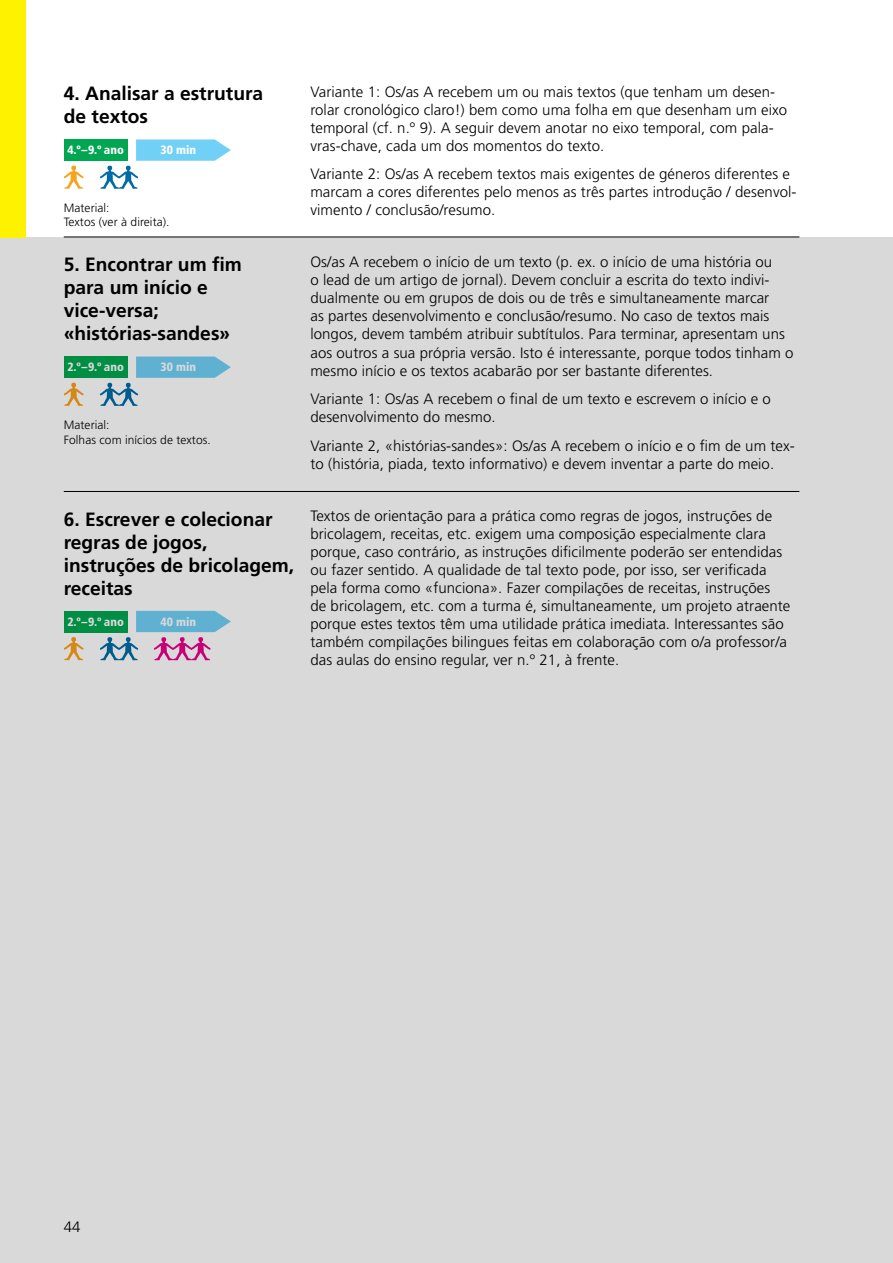
<style>
.page{position:relative;width:893px;height:1263px;background:#fff}
.page>*{position:absolute;margin:0;border:0;box-sizing:border-box;transform-origin:0 0}
.t1{font:700 19.2px/23.1px "Frutiger";color:#000}
.t2{font:300 15px/18px "Frutiger";letter-spacing:.005em;color:#000}
.t3{font:300 12px/14.4px "Frutiger";letter-spacing:.005em;color:#000}
.t4{font:900 condensed 12px "Frutiger";color:#fff}
</style>
<div class="page">
<svg style="left:64px;top:165px;width:20px;height:24px"></svg>
<svg style="left:100px;top:139px;width:131px;height:50px"></svg>
<div style="left:64px;top:139px;width:64px;height:22px;background:#00a651"></div>
<div style="left:0;top:237px;width:893px;height:1026px;background:#d9d9d9"></div>
<div style="left:0;top:0;width:26px;height:237px;background:#fff200"></div>
<p class="t1" style="left:64px;top:82px;width:201px">4. Analisar a estrutura de textos</p>
<p class="t4" style="left:67px;top:143px;width:58px">4.º–9.º ano</p>
<p class="t4" style="left:161px;top:143px;width:37px">30 min</p>
<p class="t3" style="left:64px;top:201px;width:107px">Material:<br>Textos (ver à direita).</p>
<p class="t1" style="left:64px;top:253px;width:180px">5. Encontrar um fim para um início e vice-versa; «histórias-sandes»</p>
<p class="t4" style="left:67px;top:360px;width:58px">2.º–9.º ano</p>
<p class="t4" style="left:161px;top:360px;width:37px">30 min</p>
<p class="t3" style="left:64px;top:418px;width:149px">Material:<br>Folhas com inícios de textos.</p>
<p class="t1" style="left:64px;top:507px;width:232px">6. Escrever e colecionar regras de jogos, instruções de bricolagem, receitas</p>
<p class="t4" style="left:67px;top:614px;width:58px">2.º–9.º ano</p>
<p class="t4" style="left:161px;top:614px;width:37px">40 min</p>
<p class="t2" style="left:310px;top:83px;width:478px">Variante 1: Os/as A recebem um ou mais textos (que tenham um desen&shy;rolar cronológico claro!) bem como uma folha em que desenham um eixo temporal (cf. n.º 9). A seguir devem anotar no eixo temporal, com pala&shy;vras-chave, cada um dos momentos do texto.</p>
<p class="t2" style="left:310px;top:165px;width:488px">Variante 2: Os/as A recebem textos mais exigentes de géneros diferentes e marcam a cores diferentes pelo menos as três partes introdução / desenvol&shy;vimento / conclusão/resumo.</p>
<p class="t2" style="left:310px;top:253px;width:485px">Os/as A recebem o início de um texto (p. ex. o início de uma história ou<br>o lead de um artigo de jornal). Devem concluir a escrita do texto indivi&shy;dualmente ou em grupos de dois ou de três e simultaneamente marcar<br>as partes desenvolvimento e conclusão/resumo. No caso de textos mais longos, devem também atribuir subtítulos. Para terminar, apresentam uns aos outros a sua própria versão. Isto é interessante, porque todos tinham o mesmo início e os textos acabarão por ser bastante diferentes.</p>
<p class="t2" style="left:310px;top:390px;width:462px">Variante 1: Os/as A recebem o final de um texto e escrevem o início e o desenvolvimento do mesmo.</p>
<p class="t2" style="left:310px;top:437px;width:486px">Variante 2, «histórias-sandes»: Os/as A recebem o início e o fim de um tex&shy;to (história, piada, texto informativo) e devem inventar a parte do meio.</p>
<p class="t2" style="left:310px;top:507px;width:482px">Textos de orientação para a prática como regras de jogos, instruções de bricolagem, receitas, etc. exigem uma composição especialmente clara porque, caso contrário, as instruções dificilmente poderão ser entendidas ou fazer sentido. A qualidade de tal texto pode, por isso, ser verificada pela forma como «funciona». Fazer compilações de receitas, instruções<br>de bricolagem, etc. com a turma é, simultaneamente, um projeto atraente porque estes textos têm uma utilidade prática imediata. Interessantes são também compilações bilingues feitas em colaboração com o/a professor/a das aulas do ensino regular, ver n.º 21, à frente.</p>
<p class="t2" style="left:64px;top:1218px;width:18px">44</p>
</div>
